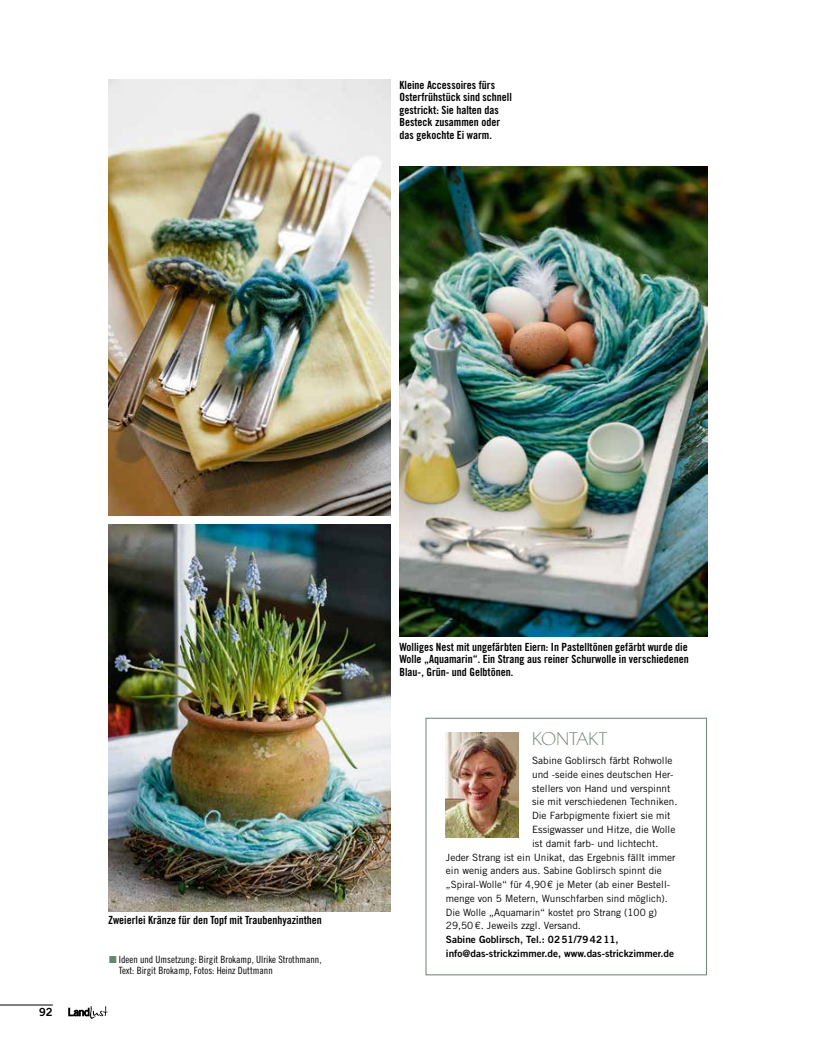
<style>
.page{position:relative;width:815px;height:1053px;background:#fff}
.page>*{position:absolute;margin:0;border:0;box-sizing:border-box;transform-origin:0 0}
.t1{font:300 17.5px "Brewery Pro";letter-spacing:.01em;color:#68836f}
.t2{font:11.25px/12.5px "Trade Gothic LT Pro Bd Cn 20";color:#000;text-align:justify}
.t3{font:11.25px "Trade Gothic LT Pro Bd 2";color:#000}
.t4{font:10px "Trade Gothic LT Pro";color:#000}
.t5{font:10px/11.2px "Trade Gothic LT Pro Cn 18";color:#000}
.t6{font:10px/13.8px "Trade Gothic LT Pro Bd 2";color:#000}
.s1{color:#68836f}
</style>
<div class="page">
<hr style="left:0;top:1004px;width:53px;height:1px;background:#000">
<svg style="left:69px;top:1006px;width:39px;height:12px"></svg>
<img style="left:400px;top:167px;width:308px;height:469px">
<img style="left:108px;top:524px;width:283px;height:387px">
<img style="left:108px;top:80px;width:283px;height:435px">
<div style="left:426px;top:717px;width:281px;height:258px;border:1px solid #68836f"></div>
<img style="left:446px;top:732px;width:72px;height:105px">
<p class="t2" style="left:400px;top:78px;width:114px;text-align:left">Kleine Accessoires fürs<br>Osterfrühstück sind schnell gestrickt: Sie halten das<br>Besteck zusammen oder das gekochte Ei warm.</p>
<p class="t3" style="left:39px;top:1004px;width:15px">92</p>
<p class="t2" style="left:108px;top:913px;width:215px">Zweierlei Kränze für den Topf mit Traubenhyazinthen</p>
<p class="t5" style="left:119px;top:953px;width:204px;text-indent:-10px"><span class="s1">■</span> Ideen und Umsetzung: Birgit Brokamp, Ulrike Strothmann,<br>Text: Birgit Brokamp, Fotos: Heinz Duttmann</p>
<p class="t2" style="left:400px;top:640px;width:291px">Wolliges Nest mit ungefärbten Eiern: In Pastelltönen gefärbt wurde die Wolle „Aquamarin“. Ein Strang aus reiner Schurwolle in verschiedenen Blau-, Grün- und Gelbtönen.</p>
<h1 class="t1" style="left:532px;top:728px;width:77px">KONTAKT</h1>
<p class="t4" style="left:532px;top:754px;width:142px">Sabine Goblirsch färbt Rohwolle</p>
<p class="t4" style="left:532px;top:768px;width:143px">und -seide eines deutschen Her-</p>
<p class="t4" style="left:532px;top:782px;width:140px">stellers von Hand und verspinnt</p>
<p class="t4" style="left:532px;top:795px;width:147px">sie mit verschiedenen Techniken.</p>
<p class="t4" style="left:532px;top:809px;width:140px">Die Farbpigmente fixiert sie mit</p>
<p class="t4" style="left:532px;top:823px;width:145px">Essigwasser und Hitze, die Wolle</p>
<p class="t4" style="left:532px;top:837px;width:128px">ist damit farb- und lichtecht.</p>
<p class="t4" style="left:446px;top:850px;width:231px">Jeder Strang ist ein Unikat, das Ergebnis fällt immer</p>
<p class="t4" style="left:446px;top:864px;width:217px">ein wenig anders aus. Sabine Goblirsch spinnt die</p>
<p class="t4" style="left:446px;top:878px;width:226px">„Spiral-Wolle“ für 4,90€ je Meter (ab einer Bestell-</p>
<p class="t4" style="left:446px;top:892px;width:223px">menge von 5 Metern, Wunschfarben sind möglich).</p>
<p class="t4" style="left:446px;top:905px;width:213px">Die Wolle „Aquamarin“ kostet pro Strang (100 g)</p>
<p class="t4" style="left:446px;top:919px;width:136px">29,50€. Jeweils zzgl. Versand.</p>
<p class="t6" style="left:446px;top:932px;width:230px">Sabine Goblirsch, Tel.: 0251/794211, info@das-strickzimmer.de, www.das-strickzimmer.de</p>
</div>
